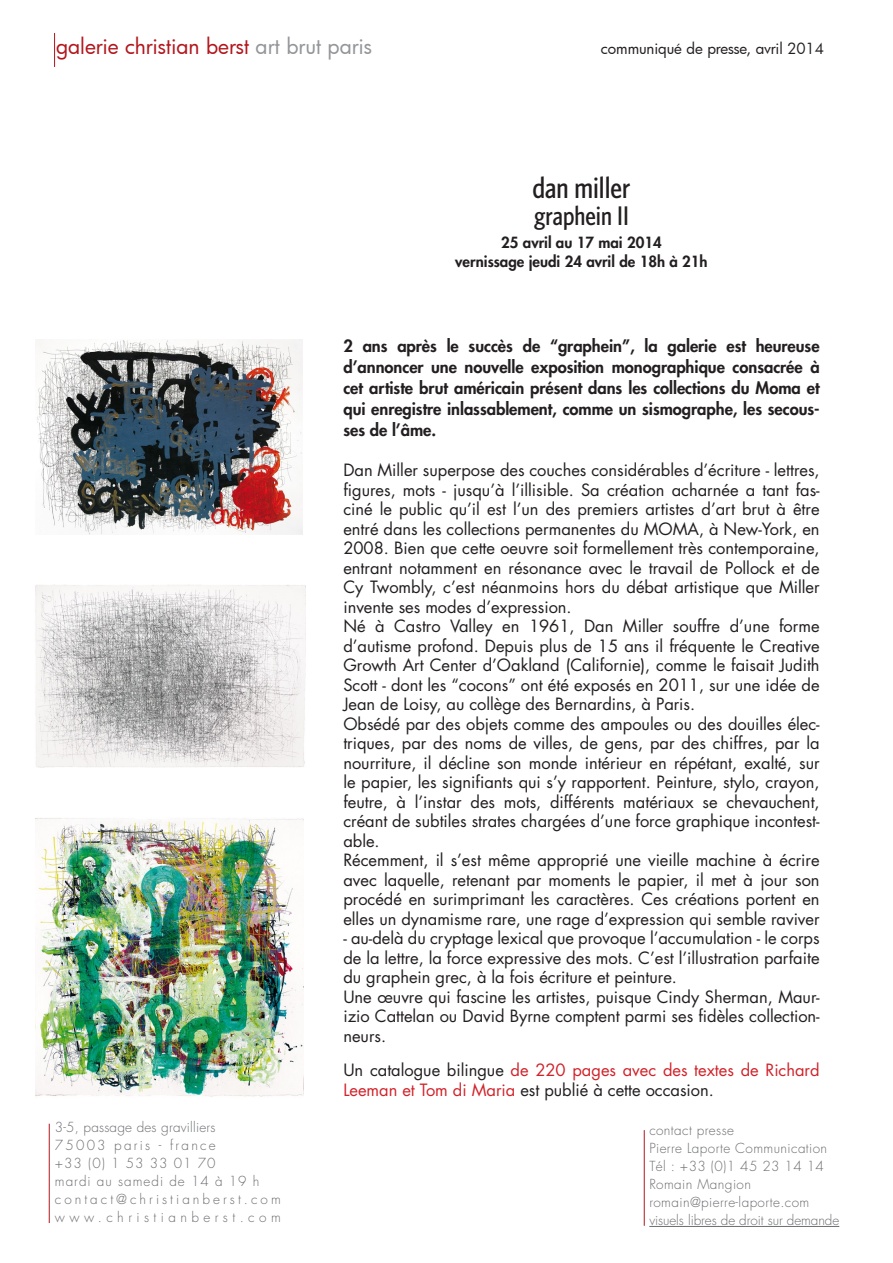
<style>
.page{position:relative;width:893px;height:1263px;background:#fff}
.page>*{position:absolute;margin:0;border:0;box-sizing:border-box;transform-origin:0 0}
.t1{font:500 30px "Whitney Condensed";color:#231f20}
.t2{font:500 27px "Whitney Condensed";color:#231f20}
.t3{font:21px "Futura";color:#b2161c}
.t4{font:16.5px/19.5px "Futura LT";color:#231f20;text-align:justify}
.t5{font:800 16.5px/21px "Futura LT";color:#231f20;text-align:justify}
.t6{font:16.5px/19.8px "Futura LT";color:#d1232a}
.t7{font:800 15px "Futura LT";color:#231f20}
.t8{font:15px "Futura";letter-spacing:-.005em;color:#231f20}
.t9{font:300 13.5px "Futura LT";letter-spacing:.03em;color:#6c6d70}
.t10{font:300 13.5px "Futura LT";letter-spacing:-.005em;color:#6c6d70}
.t11{font:300 13.5px "Futura LT";letter-spacing:.225em;color:#6c6d70}
.t12{font:300 13.5px "Futura LT";letter-spacing:.33em;color:#6c6d70}
.t13{font:300 13.5px "Futura LT";letter-spacing:.075em;color:#6c6d70}
.t14{font:300 13.5px "Futura LT";letter-spacing:.165em;color:#6c6d70}
.s1{color:#939598}
.s2{font-family:"Futura"}
.s3{color:#231f20}
</style>
<div class="page">
<hr style="left:54px;top:33px;width:1px;height:34px;background:#b2161c">
<hr style="left:49px;top:1124px;width:1px;height:99px;background:#b2161c">
<hr style="left:649px;top:1226px;width:190px;height:1px;background:#6c6d70">
<hr style="left:644px;top:1130px;width:1px;height:96px;background:#b2161c">
<img style="left:36px;top:818px;width:268px;height:279px">
<img style="left:35px;top:584px;width:271px;height:184px">
<img style="left:35px;top:339px;width:268px;height:196px">
<p class="t3" style="left:56px;top:32px;width:318px">galerie christian berst <span class="s1">art brut paris</span></p>
<p class="t8" style="left:601px;top:38px;width:225px">communiqué de presse, avril 2014</p>
<p class="t1" style="left:533px;top:170px;width:99px">dan miller</p>
<p class="t2" style="left:534px;top:200px;width:96px">graphein II</p>
<p class="t7" style="left:501px;top:232px;width:162px">25 avril au 17 mai 2014</p>
<p class="t7" style="left:455px;top:252px;width:254px">vernissage jeudi 24 avril de 18h à 21h</p>
<p class="t9" style="left:55px;top:1119px;width:162px">3-5, passage des gravilliers</p>
<p class="t14" style="left:55px;top:1137px;width:162px">75003 paris - france</p>
<p class="t9" style="left:55px;top:1155px;width:162px">+33 (0) 1 53 33 01 70</p>
<p class="t13" style="left:55px;top:1173px;width:206px">mardi au samedi de 14 à 19 h</p>
<p class="t11" style="left:55px;top:1191px;width:227px">contact@christianberst.com</p>
<p class="t12" style="left:55px;top:1209px;width:227px">www.christianberst.com</p>
<p class="t5" style="left:343px;top:335px;width:478px">2 ans après le succès de “graphein”, la galerie est heureuse d’annoncer une nouvelle exposition monographique consacrée à cet artiste brut américain présent dans les collections du Moma et qui enregistre inlassablement, comme un sismographe, les secous&shy;ses de l’âme.</p>
<p class="t4" style="left:343px;top:461px;width:478px">Dan Miller superpose des couches considérables d’écriture - lettres, figures, mots - jusqu’à l’illisible. Sa création acharnée a tant fas&shy;ciné le public qu’il est l’un des premiers artistes d’art brut à être entré dans les collections permanentes du MOMA, à New-York, en 2008. Bien que cette oeuvre soit formellement très contemporaine, entrant notamment en résonance avec le travail de Pollock et de Cy Twombly, c’est néanmoins hors du débat artistique que Miller invente ses modes d’expression.</p>
<p class="t4" style="left:343px;top:617px;width:478px">Né à Castro Valley en 1961, Dan Miller souffre d’une forme d’autisme profond. Depuis plus de 15 ans il fréquente le Creative Growth Art Center d’Oakland (Californie), comme le faisait Judith Scott - dont les “cocons” ont été exposés en 2011, sur une idée de Jean de Loisy, au collège des Bernardins, à Paris.</p>
<p class="t4" style="left:343px;top:714px;width:478px">Obsédé par des objets comme des ampoules ou des douilles élec&shy;triques, par des noms de villes, de gens, par des chiffres, par la nourriture, il décline son monde intérieur en répétant, exalté, sur le papier, les signifiants qui s’y rapportent. Peinture, stylo, crayon, feutre, à l’instar des mots, différents matériaux se chevauchent, créant de subtiles strates chargées d’une force graphique incontest&shy;able.</p>
<p class="t4" style="left:343px;top:851px;width:478px">Récemment, il s’est même approprié une vieille machine à écrire avec laquelle, retenant par moments le papier, il met à jour son procédé en surimprimant les caractères. Ces créations portent en elles un dynamisme rare, une rage d’expression qui semble raviver</p>
<p class="t4" style="left:343px;top:929px;width:478px">- au-delà du cryptage lexical que provoque l’accumulation - le corps de la lettre, la force expressive des mots. C’est l’illustration parfaite du graphein grec, à la fois écriture et peinture.</p>
<p class="t4" style="left:343px;top:987px;width:478px">Une <span class="s2">œ</span>uvre qui fascine les artistes, puisque Cindy Sherman, Maur&shy;izio Cattelan ou David Byrne comptent parmi ses fidèles collection&shy;neurs.</p>
<p class="t6" style="left:343px;top:1060px;width:478px"><span class="s3">Un catalogue bilingue</span> de 220 pages avec des textes de Richard<br>Leeman et Tom di Maria <span class="s3">est publié à cette occasion.</span></p>
<p class="t9" style="left:649px;top:1122px;width:86px">contact presse</p>
<p class="t9" style="left:649px;top:1140px;width:179px">Pierre Laporte Communication</p>
<p class="t9" style="left:649px;top:1158px;width:176px">Tél : +33 (0)1 45 23 14 14</p>
<p class="t9" style="left:649px;top:1176px;width:103px">Romain Mangion</p>
<p class="t9" style="left:649px;top:1194px;width:162px">romain@pierre-laporte.com</p>
<p class="t10" style="left:649px;top:1212px;width:191px">visuels libres de droit sur demande</p>
</div>
